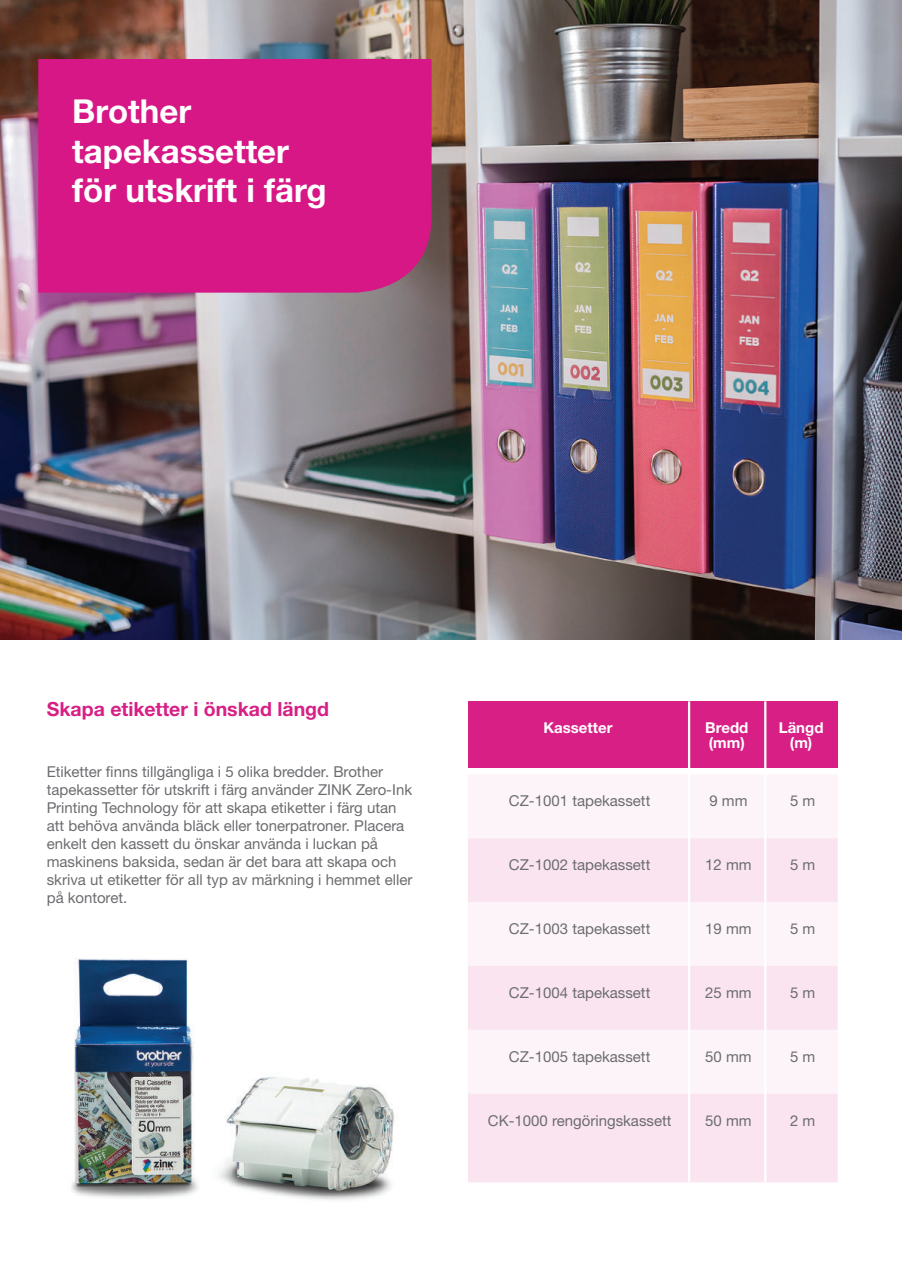
<style>
.page{position:relative;width:910px;height:1280px;background:#fff}
.page>*{position:absolute;margin:0;border:0;box-sizing:border-box;transform-origin:0 0}
.t1{font:700 33px/39px "Helvetica Neue LTW1 G";color:#fff}
.t2{font:700 19.5px "Helvetica Neue LTW1 G";color:#d71f85}
.t3{font:15px/18px "Helvetica Neue LTW1 G";color:#6c6d70}
.t4{font:700 15px/15px "Helvetica Neue LTW1 G";color:#fff}
</style>
<div class="page">
<img style="left:1px;top:0;width:900px;height:640px">
<div style="left:38px;top:60px;width:394px;height:233px;background:#d61785"></div>
<div style="left:468px;top:775px;width:369px;height:63px;background:#fdf4f9"></div>
<svg style="left:468px;top:838px;width:370px;height:344px;fill:#fae4f0"></svg>
<div style="left:468px;top:701px;width:370px;height:67px;background:#d71f85"></div>
<img style="left:71px;top:958px;width:323px;height:243px">
<hr style="left:688px;top:701px;width:2px;height:481px;background:#fff">
<hr style="left:764px;top:701px;width:2px;height:481px;background:#fff">
<h1 class="t1" style="left:72px;top:92px;width:256px">Brother tapekassetter för utskrift i färg</h1>
<h2 class="t2" style="left:47px;top:697px;width:284px">Skapa etiketter i önskad längd</h2>
<p class="t3" style="left:47px;top:762px;width:367px">Etiketter finns tillgängliga i 5 olika bredder. Brother tapekassetter för utskrift i färg använder ZINK Zero-Ink Printing Technology för att skapa etiketter i färg utan att behöva använda bläck eller tonerpatroner. Placera enkelt den kassett du önskar använda i luckan på maskinens baksida, sedan är det bara att skapa och skriva ut etiketter för all typ av märkning i hemmet eller på kontoret.</p>
<p class="t4" style="left:543px;top:720px;width:71px">Kassetter</p>
<p class="t4" style="left:705px;top:720px;width:45px">Bredd (mm)</p>
<p class="t4" style="left:779px;top:720px;width:46px;text-align:center">Längd (m)</p>
<p class="t3" style="left:509px;top:792px;width:143px">CZ-1001 tapekassett</p>
<p class="t3" style="left:709px;top:792px;width:40px">9 mm</p>
<p class="t3" style="left:790px;top:792px;width:27px">5 m</p>
<p class="t3" style="left:509px;top:856px;width:143px">CZ-1002 tapekassett</p>
<p class="t3" style="left:705px;top:856px;width:48px">12 mm</p>
<p class="t3" style="left:790px;top:856px;width:27px">5 m</p>
<p class="t3" style="left:509px;top:920px;width:143px">CZ-1003 tapekassett</p>
<p class="t3" style="left:705px;top:920px;width:48px">19 mm</p>
<p class="t3" style="left:790px;top:920px;width:27px">5 m</p>
<p class="t3" style="left:509px;top:983px;width:143px">CZ-1004 tapekassett</p>
<p class="t3" style="left:705px;top:983px;width:48px">25 mm</p>
<p class="t3" style="left:790px;top:983px;width:27px">5 m</p>
<p class="t3" style="left:509px;top:1047px;width:143px">CZ-1005 tapekassett</p>
<p class="t3" style="left:705px;top:1047px;width:48px">50 mm</p>
<p class="t3" style="left:790px;top:1047px;width:27px">5 m</p>
<p class="t3" style="left:488px;top:1111px;width:185px">CK-1000 rengöringskassett</p>
<p class="t3" style="left:705px;top:1111px;width:48px">50 mm</p>
<p class="t3" style="left:790px;top:1111px;width:27px">2 m</p>
</div>
